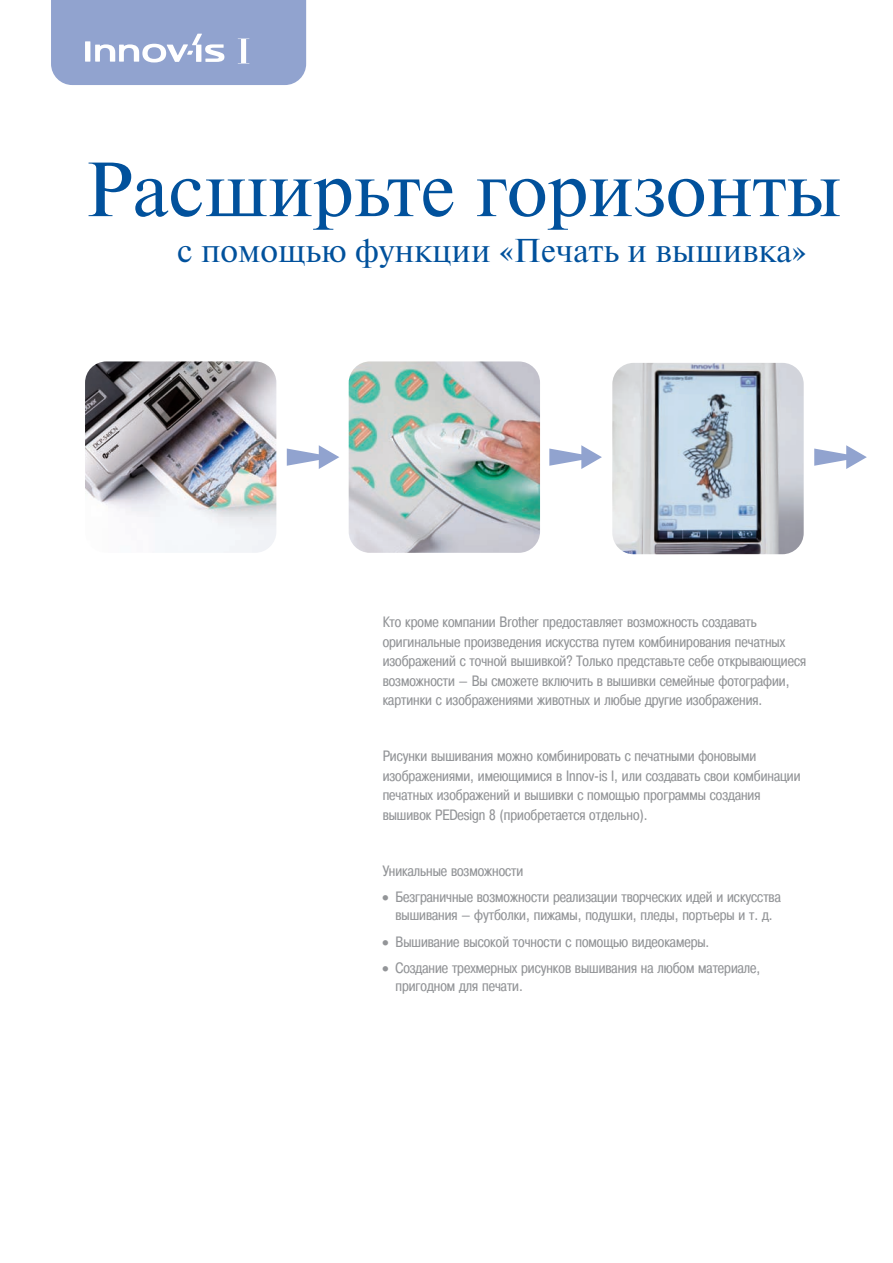
<style>
.page{position:relative;width:893px;height:1263px;background:#fff}
.page>*{position:absolute;margin:0;border:0;box-sizing:border-box;transform-origin:0 0}
.t1{font:76.5px "Newton C";color:#01519c}
.t2{font:33px "Newton C";color:#01519c}
.t3{font:15px/19.5px "Pragmatica Cond C";color:#939598}
</style>
<div class="page">
<img style="left:85px;top:361px;width:191px;height:192px;border-radius:21px">
<img style="left:349px;top:361px;width:191px;height:192px;border-radius:21px">
<img style="left:612px;top:363px;width:192px;height:191px;border-radius:21px">
<svg style="left:287px;top:445px;width:52px;height:24px"></svg>
<svg style="left:549px;top:445px;width:53px;height:24px"></svg>
<svg style="left:814px;top:445px;width:53px;height:24px"></svg>
<svg style="left:51px;top:0;width:255px;height:85px;background:#99a9d2"></svg>
<h1 class="t1" style="left:85px;top:145px;width:758px">Расширьте горизонты</h1>
<h2 class="t2" style="left:177px;top:232px;width:631px">с помощью функции «Печать и вышивка»</h2>
<p class="t3" style="left:383px;top:612px;width:425px">Кто кроме компании Brother предоставляет возможность создавать оригинальные произведения искусства путем комбинирования печатных изображений с точной вышивкой? Только представьте себе открывающиеся возможности — Вы сможете включить в вышивки семейные фотографии, картинки с изображениями животных и любые другие изображения.</p>
<p class="t3" style="left:383px;top:746px;width:419px">Рисунки вышивания можно комбинировать с печатными фоновыми изображениями, имеющимися в Innov-is I, или создавать свои комбинации печатных изображений и вышивки с помощью программы создания вышивок PEDesign 8 (приобретается отдельно).</p>
<p class="t3" style="left:383px;top:861px;width:142px">Уникальные возможности</p>
<p class="t3" style="left:383px;top:888px;width:400px;line-height:18px;text-align:center">• Безграничные возможности реализации творческих идей и искусства вышивания — футболки, пижамы, подушки, пледы, портьеры и т. д.</p>
<p class="t3" style="left:383px;top:932px;width:328px">• Вышивание высокой точности с помощью видеокамеры.</p>
<p class="t3" style="left:395px;top:959px;width:366px;line-height:18px;text-indent:-13px">• Создание трехмерных рисунков вышивания на любом материале, пригодном для печати.</p>
</div>
